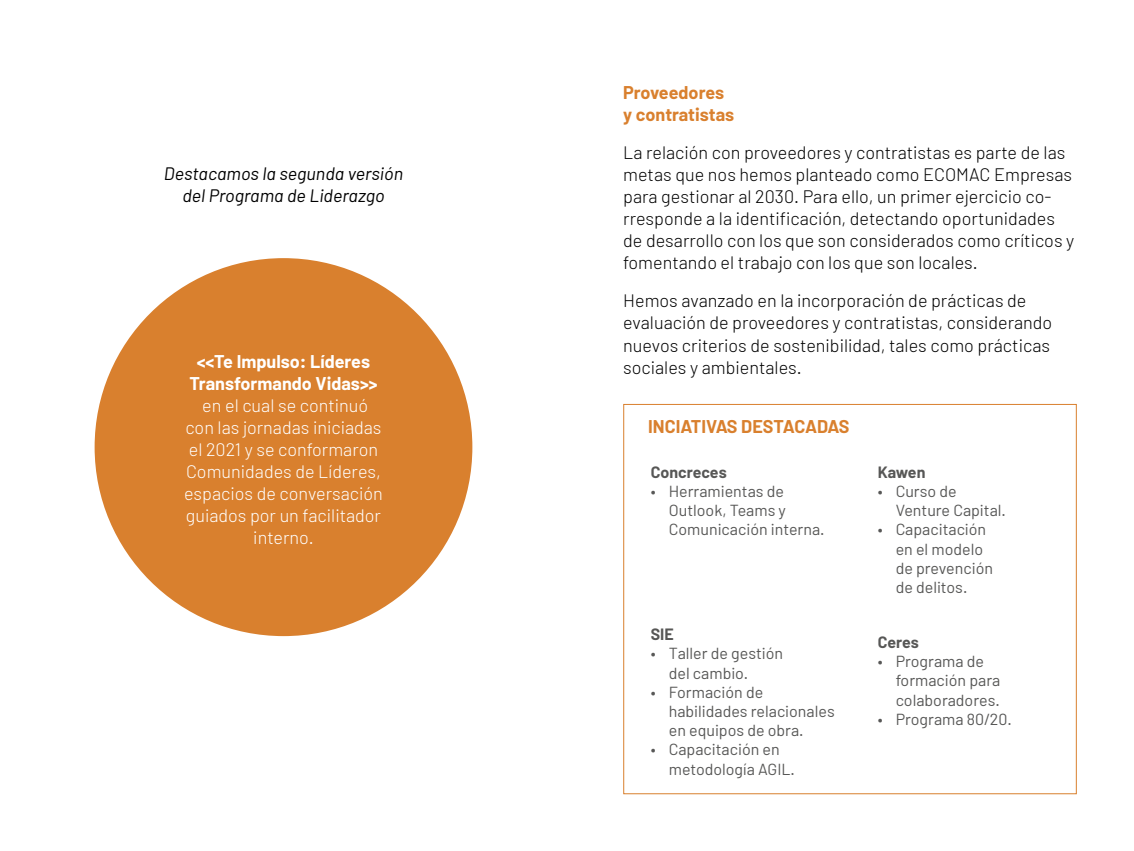
<style>
.page{position:relative;width:1134px;height:851px;background:#fff}
.page>*{position:absolute;margin:0;border:0;box-sizing:border-box;transform-origin:0 0}
.t1{font:300 18px/22px "Barlow";color:#000}
.t2{font:300 18px/22px "Barlow";color:#fff;text-align:center}
.t3{font:italic 18px/22px "Barlow";color:#000;text-align:center}
.t4{font:700 18px/22px "Barlow";color:#d9802e}
.t5{font:16px/19.2px "Barlow";color:#575756}
.Subtítulo_2{font:700 16px "Barlow";color:#575756}
.s1{font-weight:700}
</style>
<div class="page">
<div style="left:95px;top:258px;width:377px;height:378px;background:#d9802e;border-radius:50%"></div>
<p class="t3" style="left:164px;top:162px;width:241px">Destacamos la segunda versión del Programa de Liderazgo</p>
<p class="t2" style="left:184px;top:350px;width:200px"><span class="s1">&lt;&lt;Te Impulso: Líderes<br>Transformando Vidas&gt;&gt; </span>en el cual se continuó con las jornadas iniciadas el 2021 y se conformaron<br>Comunidades de Líderes, espacios de conversación guiados por un facilitador interno.</p>
<p class="t4" style="left:623px;top:82px;width:113px">Proveedores y contratistas</p>
<p class="t1" style="left:623px;top:141px;width:453px">La relación con proveedores y contratistas es parte de las metas que nos hemos planteado como ECOMAC Empresas para gestionar al 2030. Para ello, un primer ejercicio co&shy;rresponde a la identificación, detectando oportunidades de desarrollo con los que son considerados como críticos y fomentando el trabajo con los que son locales.</p>
<p class="t1" style="left:623px;top:289px;width:431px">Hemos avanzado en la incorporación de prácticas de evaluación de proveedores y contratistas, considerando nuevos criterios de sostenibilidad, tales como prácticas sociales y ambientales.</p>
<p class="t4" style="left:648px;top:415px;width:203px">INCIATIVAS DESTACADAS</p>
<p class="Subtítulo_2" style="left:651px;top:462px;width:77px">Concreces</p>
<p class="t5" style="left:669px;top:481px;width:157px;text-indent:-18px">• Herramientas de<br>Outlook, Teams y<br>Comunicación interna.</p>
<p class="Subtítulo_2" style="left:651px;top:624px;width:25px">SIE</p>
<p class="t5" style="left:669px;top:643px;width:116px;text-indent:-18px">• Taller de gestión del cambio.</p>
<p class="t5" style="left:669px;top:681px;width:167px;text-indent:-18px">• Formación de habilidades relacionales en equipos de obra.</p>
<p class="t5" style="left:669px;top:739px;width:128px;text-indent:-18px">• Capacitación en metodología AGIL.</p>
<p class="Subtítulo_2" style="left:878px;top:462px;width:49px">Kawen</p>
<p class="t5" style="left:896px;top:481px;width:112px;text-indent:-18px">• Curso de<br>Venture Capital.</p>
<p class="t5" style="left:896px;top:519px;width:99px;text-indent:-18px">• Capacitación en el modelo de prevención de delitos.</p>
<p class="Subtítulo_2" style="left:878px;top:632px;width:43px">Ceres</p>
<p class="t5" style="left:896px;top:651px;width:106px;text-indent:-18px">• Programa de formación para colaboradores.</p>
<p class="t5" style="left:878px;top:708px;width:136px">• Programa 80/20.</p>
</div>
